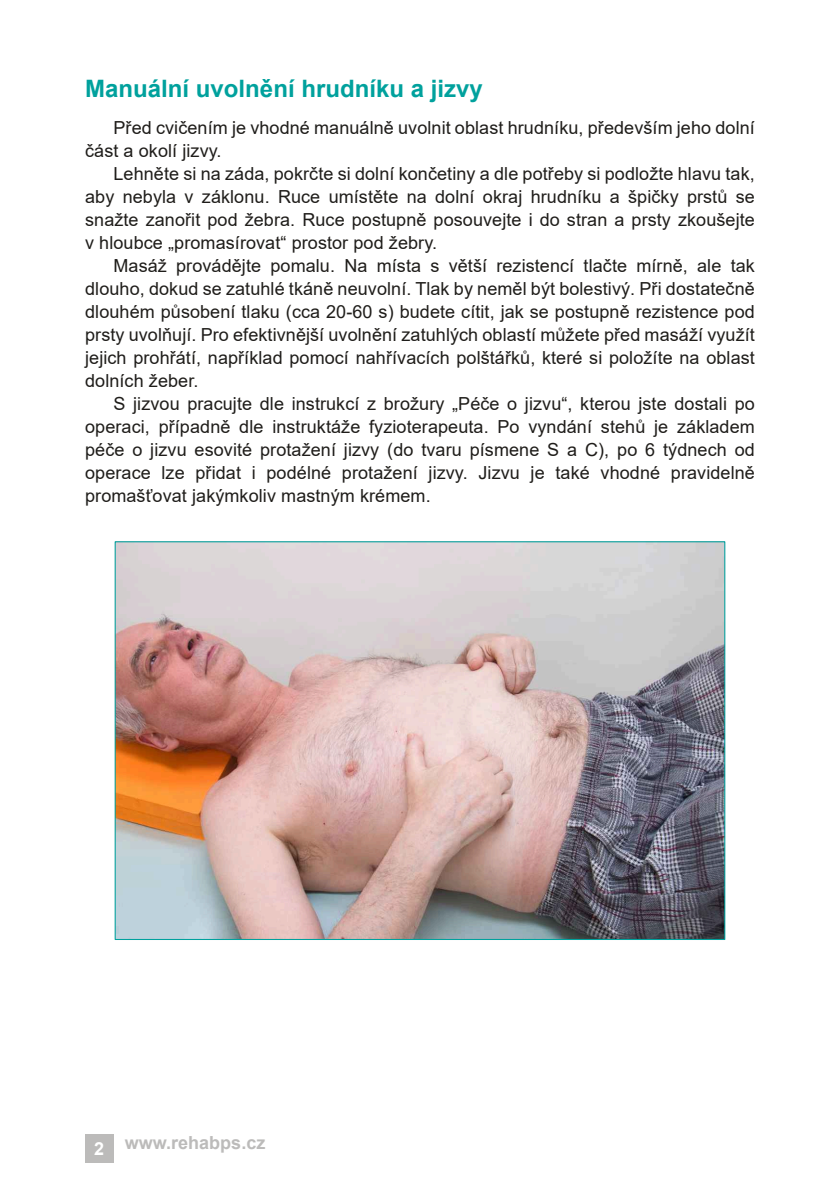
<style>
.page{position:relative;width:840px;height:1191px;background:#fff}
.page>*{position:absolute;margin:0;border:0;box-sizing:border-box;transform-origin:0 0}
.t1{font:700 24px "Arial";color:#00a19d}
.t2{font:18px/23px "Arial";letter-spacing:.005em;color:#1f1d1a;text-align:justify}
.t3{font:700 18px "Arial";color:#bcbbba}
.s1{color:#fff}
</style>
<div class="page">
<div style="left:85px;top:1134px;width:28px;height:28px;background:#bcbbba"></div>
<img style="left:117px;top:543px;width:606px;height:395px">
<h1 class="t1" style="left:85px;top:79px;width:399px">Manuální uvolnění hrudníku a jizvy</h1>
<p class="t2" style="left:85px;top:117px;width:671px;text-indent:28px">Před cvičením je vhodné manuálně uvolnit oblast hrudníku, především jeho dolní část a okolí jizvy.</p>
<p class="t2" style="left:85px;top:163px;width:671px;text-indent:28px">Lehněte si na záda, pokrčte si dolní končetiny a dle potřeby si podložte hlavu tak, aby nebyla v záklonu. Ruce umístěte na dolní okraj hrudníku a špičky prstů se snažte zanořit pod žebra. Ruce postupně posouvejte i do stran a prsty zkoušejte v hloubce „promasírovat“ prostor pod žebry.</p>
<p class="t2" style="left:85px;top:255px;width:671px;text-indent:28px">Masáž provádějte pomalu. Na místa s větší rezistencí tlačte mírně, ale tak dlouho, dokud se zatuhlé tkáně neuvolní. Tlak by neměl být bolestivý. Při dostatečně dlouhém působení tlaku (cca 20-60 s) budete cítit, jak se postupně rezistence pod prsty uvolňují. Pro efektivnější uvolnění zatuhlých oblastí můžete před masáží využít jejich prohřátí, například pomocí nahřívacích polštářků, které si položíte na oblast dolních žeber.</p>
<p class="t2" style="left:85px;top:393px;width:671px;text-indent:28px">S jizvou pracujte dle instrukcí z brožury „Péče o jizvu“, kterou jste dostali po operaci, případně dle instruktáže fyzioterapeuta. Po vyndání stehů je základem péče o jizvu esovité protažení jizvy (do tvaru písmene S a C), po 6 týdnech od operace lze přidat i podélné protažení jizvy. Jizvu je také vhodné pravidelně promašťovat jakýmkoliv mastným krémem.</p>
<p class="t3" style="left:94px;top:1135px;width:172px"><span class="s1">2</span> www.rehabps.cz</p>
</div>
